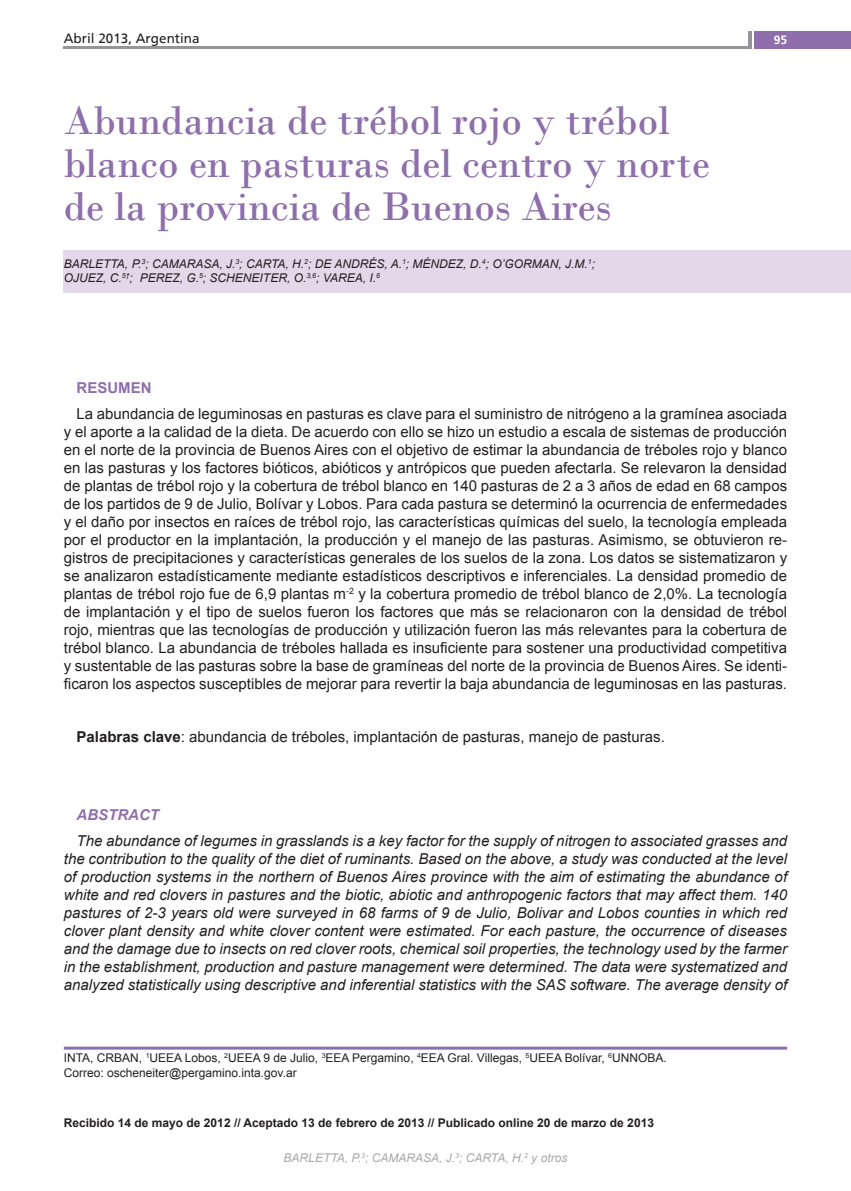
<style>
.page{position:relative;width:851px;height:1191px;background:#fff}
.page>*{position:absolute;margin:0;border:0;box-sizing:border-box;transform-origin:0 0}
.t1{font:42px/42.8px "Bodoni";color:#8e6fac}
.t2{font:15px/18px "Arial";color:#231f20;text-align:justify}
.t3{font:italic 15px/18px "Arial";color:#231f20;text-align:justify}
.t4{font:italic 700 15px "Arial";color:#8e6fac}
.t5{font:700 15px "Arial";color:#8e6fac}
.t6{font:13.5px "Frutiger";color:#231f20}
.t7{font:12px/15px "Arial";color:#231f20}
.t8{font:italic 12px/14.4px "Arial";color:#231f20}
.t9{font:700 12px "Arial";color:#231f20}
.t10{font:italic 12px "Arial";color:#a8a9ad}
.t11{font:700 12px "Frutiger";color:#fff}
.s1{font-weight:700}
</style>
<div class="page">
<div style="left:754px;top:31px;width:96px;height:17px;background:#8e6fac"></div>
<hr style="left:748px;top:31px;width:4px;height:17px;background:#939598">
<hr style="left:64px;top:46px;width:686px;height:2px;background:#939598">
<div style="left:64px;top:250px;width:786px;height:42px;background:#e1d9ea"></div>
<hr style="left:64px;top:1046px;width:723px;height:3px;background:#8e6fac">
<p class="t6" style="left:64px;top:30px;width:137px">Abril 2013, Argentina</p>
<p class="t11" style="left:773px;top:32px;width:15px">95</p>
<h1 class="t1" style="left:64px;top:99px;width:647px">Abundancia de trébol rojo y trébol blanco en pasturas del centro y norte de la provincia de Buenos Aires</h1>
<p class="t8" style="left:64px;top:257px;width:532px">BARLETTA, P.<sup>3</sup>; CAMARASA, J.<sup>3</sup>; CARTA, H.<sup>2</sup>; DE ANDRÉS, A.<sup>1</sup>; MÉNDEZ, D.<sup>4</sup>; O’GORMAN, J.M.<sup>1</sup>;<br>OJUEZ, C.<sup>5†</sup>; PEREZ, G.<sup>5</sup>; SCHENEITER, O.<sup>3,6</sup>; VAREA, I.<sup>6</sup></p>
<p class="t5" style="left:77px;top:377px;width:77px">RESUMEN</p>
<p class="t2" style="left:64px;top:405px;width:724px;text-indent:13px">La abundancia de leguminosas en pasturas es clave para el suministro de nitrógeno a la gramínea asociada y el aporte a la calidad de la dieta. De acuerdo con ello se hizo un estudio a escala de sistemas de producción en el norte de la provincia de Buenos Aires con el objetivo de estimar la abundancia de tréboles rojo y blanco en las pasturas y los factores bióticos, abióticos y antrópicos que pueden afectarla. Se relevaron la densidad de plantas de trébol rojo y la cobertura de trébol blanco en 140 pasturas de 2 a 3 años de edad en 68 campos de los partidos de 9 de Julio, Bolívar y Lobos. Para cada pastura se determinó la ocurrencia de enfermedades y el daño por insectos en raíces de trébol rojo, las características químicas del suelo, la tecnología empleada por el productor en la implantación, la producción y el manejo de las pasturas. Asimismo, se obtuvieron re&shy;gistros de precipitaciones y características generales de los suelos de la zona. Los datos se sistematizaron y se analizaron estadísticamente mediante estadísticos descriptivos e inferenciales. La densidad promedio de plantas de trébol rojo fue de 6,9 plantas m<sup>-2</sup> y la cobertura promedio de trébol blanco de 2,0%. La tecnología de implantación y el tipo de suelos fueron los factores que más se relacionaron con la densidad de trébol rojo, mientras que las tecnologías de producción y utilización fueron las más relevantes para la cobertura de trébol blanco. La abundancia de tréboles hallada es insuficiente para sostener una productividad competitiva y sustentable de las pasturas sobre la base de gramíneas del norte de la provincia de Buenos Aires. Se identi&shy;ficaron los aspectos susceptibles de mejorar para revertir la baja abundancia de leguminosas en las pasturas.</p>
<p class="t2" style="left:77px;top:728px;width:589px"><span class="s1">Palabras clave</span>: abundancia de tréboles, implantación de pasturas, manejo de pasturas.</p>
<p class="t4" style="left:77px;top:804px;width:84px">ABSTRACT</p>
<p class="t3" style="left:64px;top:832px;width:724px;text-indent:13px">The abundance of legumes in grasslands is a key factor for the supply of nitrogen to associated grasses and the contribution to the quality of the diet of ruminants. Based on the above, a study was conducted at the level of production systems in the northern of Buenos Aires province with the aim of estimating the abundance of white and red clovers in pastures and the biotic, abiotic and anthropogenic factors that may affect them. 140 pastures of 2-3 years old were surveyed in 68 farms of 9 de Julio, Bolivar and Lobos counties in which red clover plant density and white clover content were estimated. For each pasture, the occurrence of diseases and the damage due to insects on red clover roots, chemical soil properties, the technology used by the farmer in the establishment, production and pasture management were determined. The data were systematized and analyzed statistically using descriptive and inferential statistics with the SAS software. The average density of</p>
<p class="t7" style="left:64px;top:1050px;width:604px">INTA, CRBAN, <sup>1</sup>UEEA Lobos, <sup>2</sup>UEEA 9 de Julio, <sup>3</sup>EEA Pergamino, <sup>4</sup>EEA Gral. Villegas, <sup>5</sup>UEEA Bolívar, <sup>6</sup>UNNOBA.<br>Correo: oscheneiter@pergamino.inta.gov.ar</p>
<p class="t9" style="left:64px;top:1114px;width:591px">Recibido 14 de mayo de 2012 // Aceptado 13 de febrero de 2013 // Publicado online 20 de marzo de 2013</p>
<p class="t10" style="left:283px;top:1150px;width:285px">BARLETTA, P.<sup>3</sup>; CAMARASA, J.<sup>3</sup>; CARTA, H.<sup>2</sup> y otros</p>
</div>
